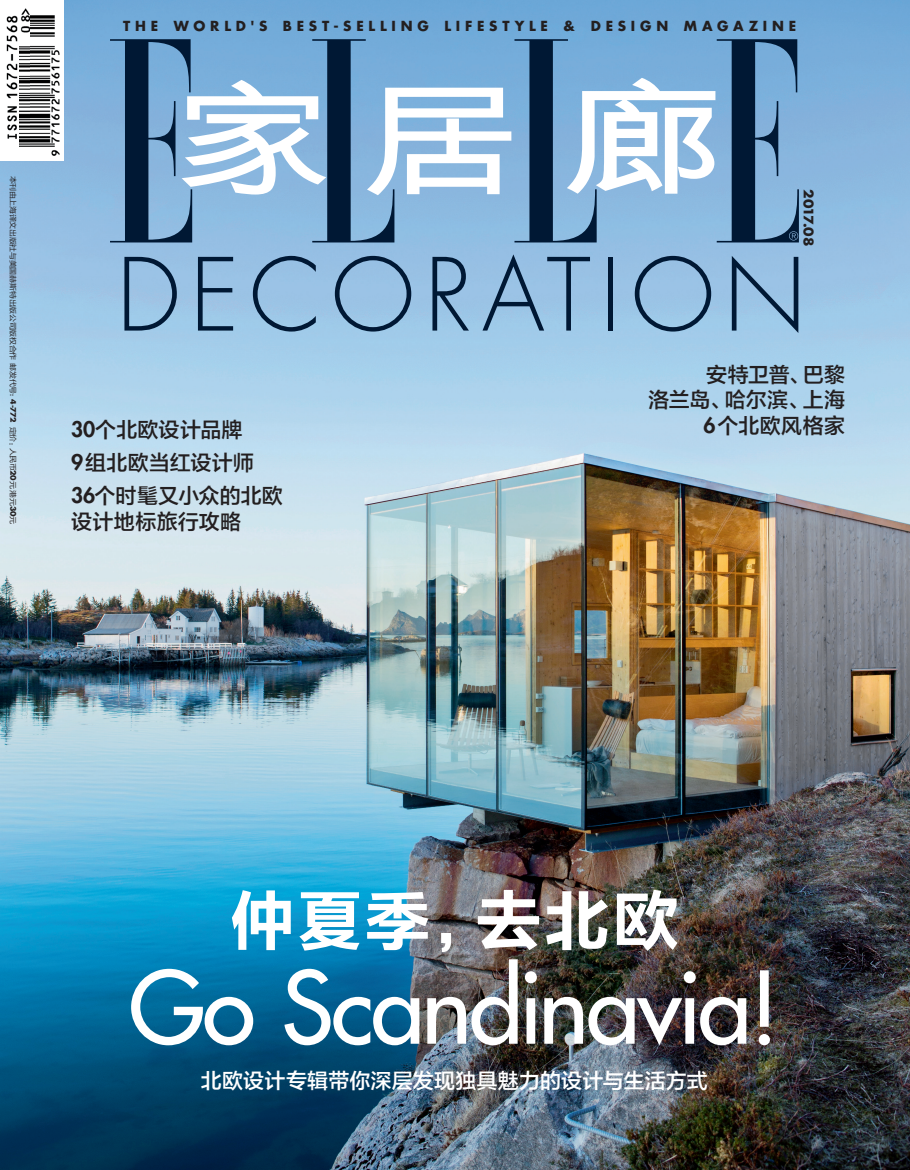
<style>
.page{position:relative;width:910px;height:1170px;background:#fff}
.page>*{position:absolute;margin:0;border:0;box-sizing:border-box;transform-origin:0 0}
.t1{font:97.2px "Futura";letter-spacing:-.035em;color:#fff}
.t2{font:66.45px "FZLTCHJW GB1 0";letter-spacing:.025em;color:#fff}
.t3{font:21px/33px "FZLTZHK GBK1 0";letter-spacing:.005em;color:#231f20}
.t4{font:21px "FZLTZHK GBK1 0";letter-spacing:.01em;color:#fff}
.t5{font:700 13.5px "Futura";letter-spacing:.355em;color:#231f20}
.t6{font:700 12.75px "Futura";letter-spacing:-.04em;color:#231f20;scale:1.08 1}
.t7{font:7.35px "FZLTHJW GB1 0";letter-spacing:-.04em;color:#231f20;scale:1.08 1}
.s1{font-family:"Futura";font-weight:700}
.s2{font-family:"Futura";font-weight:800}
</style>
<div class="page">
<img style="left:0;top:0;width:910px;height:1169px">
<div style="left:0;top:0;width:64px;height:161px;background:#fff"></div>
<img style="left:7px;top:8px;width:24px;height:139px">
<img style="left:31px;top:15px;width:28px;height:140px">
<svg style="left:110px;top:39px;width:689px;height:203px"></svg>
<svg style="left:124px;top:257px;width:53px;height:73px"></svg>
<svg style="left:198px;top:257px;width:35px;height:73px"></svg>
<svg style="left:253px;top:256px;width:63px;height:75px"></svg>
<svg style="left:335px;top:256px;width:76px;height:75px"></svg>
<svg style="left:432px;top:257px;width:37px;height:73px"></svg>
<svg style="left:482px;top:254px;width:108px;height:76px"></svg>
<div style="left:608px;top:257px;width:5px;height:73px;background:#001834"></div>
<svg style="left:732px;top:256px;width:66px;height:77px"></svg>
<svg style="left:635px;top:256px;width:76px;height:75px"></svg>
<p class="t5" style="left:123px;top:17px;width:675px">THE WORLD'S BEST-SELLING LIFESTYLE &amp; DESIGN MAGAZINE</p>
<p class="t7" style="left:17px;top:175px;width:324px;rotate:90deg">本刊由上海译文出版社与美国赫斯特出版公司版权合作 邮发代号：<span class="s1">4-772</span> 定价：人民币<span class="s1">20</span>元港元<span class="s1">30</span>元</p>
<p class="t3" style="left:71px;top:414px;width:213px"><span class="s2">30</span>个北欧设计品牌<br><span class="s2">9</span>组北欧当红设计师<br><span class="s2">36</span>个时髦又小众的北欧</p>
<p class="t3" style="left:71px;top:505px;width:171px">设计地标旅行攻略</p>
<p class="t6" style="left:817px;top:189px;width:54px;rotate:90deg">2017.08</p>
<p class="t3" style="left:648px;top:362px;width:199px;line-height:25.5px;text-align:right">安特卫普、巴黎<br>洛兰岛、哈尔滨、上海<br><span class="s2">6</span>个北欧风格家</p>
<p class="t2" style="left:230px;top:884px;width:451px">仲夏季，去北欧</p>
<p class="t1" style="left:129px;top:946px;width:652px">Go Scandinavia!</p>
<p class="t4" style="left:201px;top:1068px;width:508px">北欧设计专辑带你深层发现独具魅力的设计与生活方式</p>
</div>
